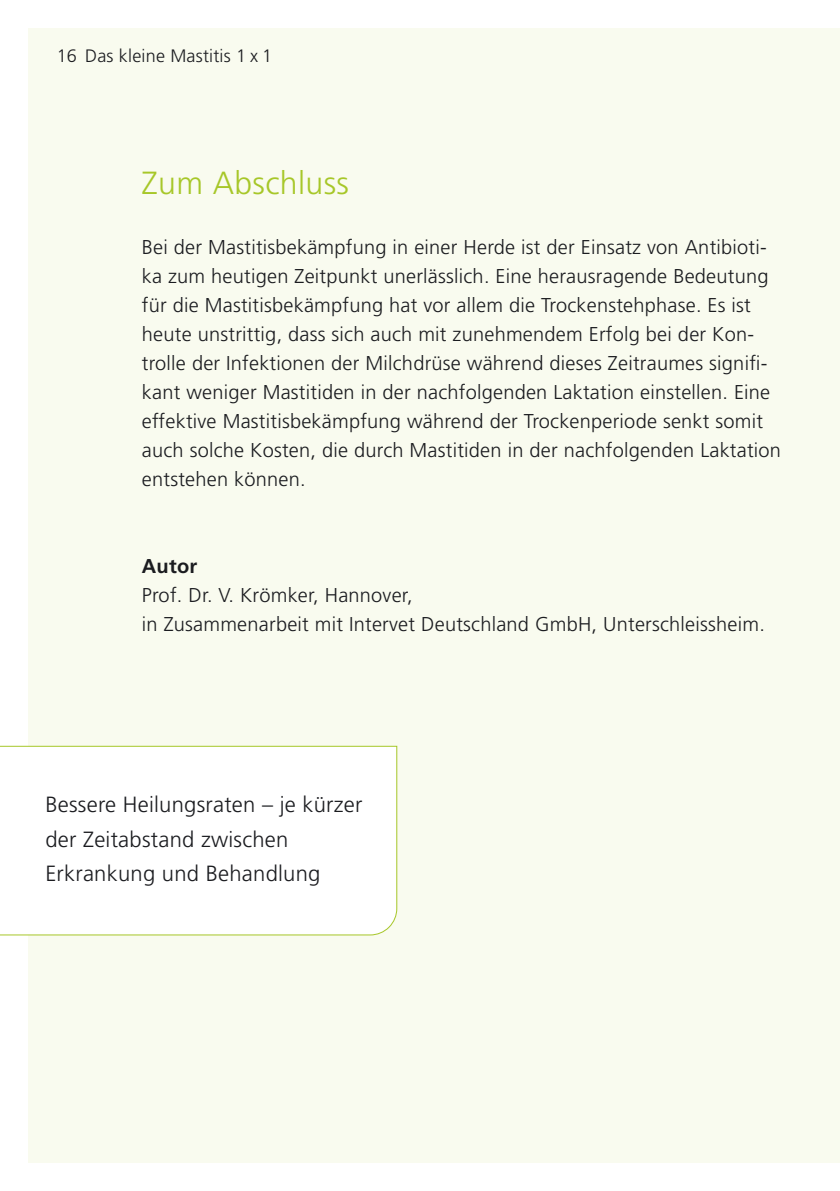
<style>
.page{position:relative;width:840px;height:1191px;background:#fff}
.page>*{position:absolute;margin:0;border:0;box-sizing:border-box;transform-origin:0 0}
.t1{font:300 32px "Frutiger";letter-spacing:.01em;color:#a7c729}
.t2{font:300 22px "Frutiger";letter-spacing:.01em;color:#1b1c20}
.t3{font:300 20px/29px "Frutiger";letter-spacing:.01em;color:#1b1c20}
.t4{font:700 20px "Frutiger";letter-spacing:.01em;color:#1b1c20}
.t5{font:300 18px "Frutiger";letter-spacing:.01em;color:#1b1c20}
</style>
<div class="page">
<div style="left:28px;top:28px;width:811px;height:1134px;background:#f9fbef"></div>
<div style="left:0;top:746px;width:397px;height:189px;background:#fff"></div>
<p class="t5" style="left:57px;top:45px;width:217px">16 Das kleine Mastitis 1 x 1</p>
<p class="t1" style="left:142px;top:165px;width:208px">Zum Abschluss</p>
<p class="t3" style="left:142px;top:233px;width:640px">Bei der Mastitisbekämpfung in einer Herde ist der Einsatz von Antibioti&shy;ka zum heutigen Zeitpunkt unerlässlich. Eine herausragende Bedeutung für die Mastitisbekämpfung hat vor allem die Trockenstehphase. Es ist heute unstrittig, dass sich auch mit zunehmendem Erfolg bei der Kon&shy;trolle der Infektionen der Milchdrüse während dieses Zeitraumes signifi&shy;kant weniger Mastitiden in der nachfolgenden Laktation einstellen. Eine effektive Mastitisbekämpfung während der Trockenperiode senkt somit auch solche Kosten, die durch Mastitiden in der nachfolgenden Laktation entstehen können.</p>
<p class="t4" style="left:142px;top:555px;width:57px">Autor</p>
<p class="t3" style="left:142px;top:581px;width:272px">Prof. Dr. V. Krömker, Hannover,</p>
<p class="t3" style="left:142px;top:610px;width:624px">in Zusammenarbeit mit Intervet Deutschland GmbH, Unterschleissheim.</p>
<p class="t2" style="left:45px;top:792px;width:318px">Bessere Heilungsraten – je kürzer</p>
<p class="t2" style="left:45px;top:826px;width:244px">der Zeitabstand zwischen</p>
<p class="t2" style="left:45px;top:860px;width:276px">Erkrankung und Behandlung</p>
</div>
